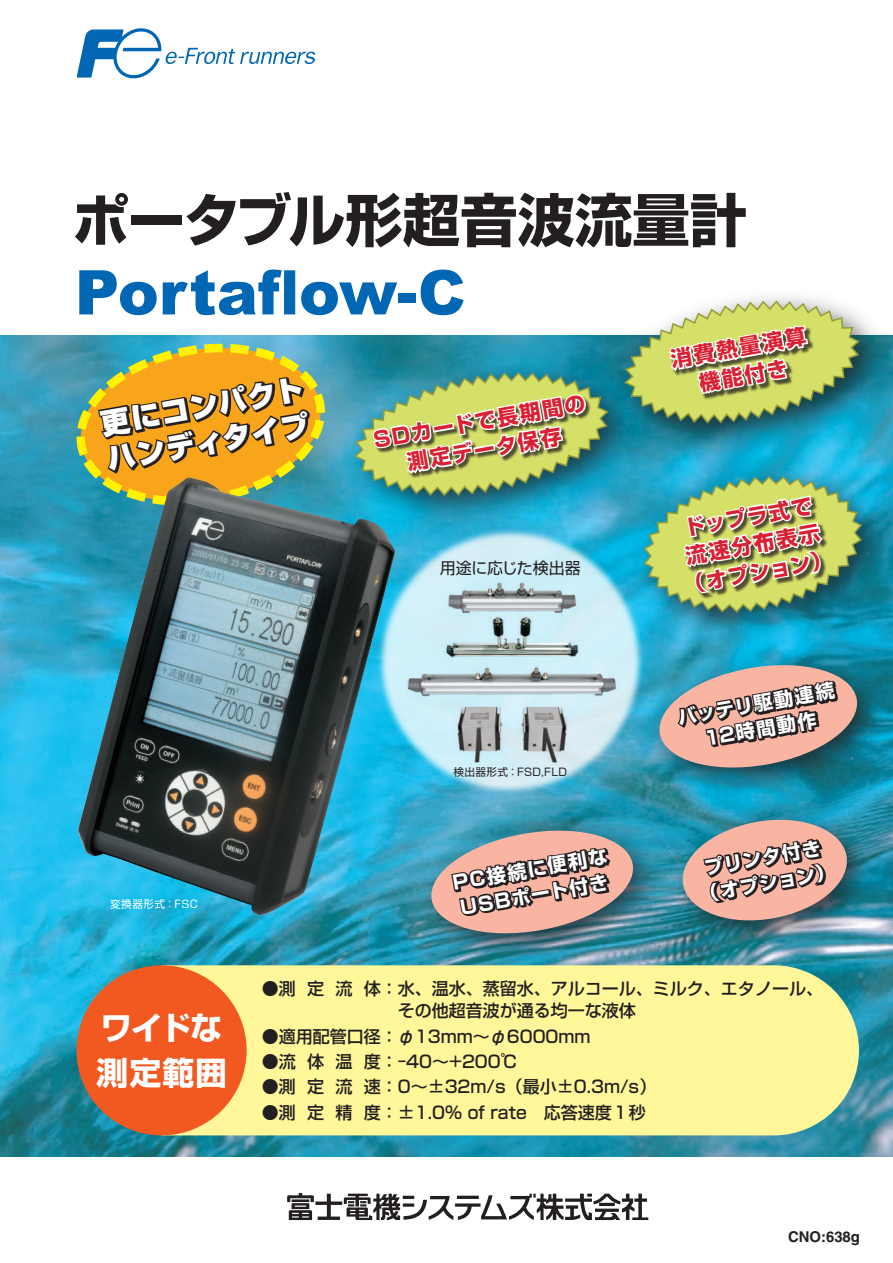
<style>
.page{position:relative;width:893px;height:1263px;background:#fff}
.page>*{position:absolute;margin:0;border:0;box-sizing:border-box;transform-origin:0 0}
.t1{font:900 61.65px "Arial";color:#0166b3}
.t2{font:700 57.45px "Shin Go Pro";color:#231f20}
.t3{font:700 31.95px/44.7px "Shin Go Pro";color:#fff}
.t4{font:900 28.65px/36.2px "Shin Go Pro";color:#fff}
.t5{font:700 21px/28px "Shin Go Pro";color:#da2032;text-align:center}
.t6{font:700 19.2px/25.5px "Shin Go Pro";color:#fff;text-align:center}
.t7{font:500 16.95px/22.4px "Shin Go Pro";color:#231f20}
.t8{font:15.9px "Shin Go Pro";letter-spacing:-.015em;color:#231f20}
.t9{font:700 14.85px "Helvetica";color:#231f20}
.t10{font:10.65px "Shin Go Pro";letter-spacing:.035em;color:#231f20}
.t11{font:10.65px "Shin Go Pro";letter-spacing:.04em;color:#fff}
</style>
<div class="page">
<img style="left:0;top:336px;width:893px;height:821px">
<div style="left:171px;top:965px;width:688px;height:170px;background:#fff79a"></div>
<img style="left:77px;top:529px;width:276px;height:386px">
<div style="left:77px;top:965px;width:170px;height:170px;background:#f15921;border-radius:50%"></div>
<svg style="left:58px;top:335px;width:285px;height:194px;background:#8a905b"></svg>
<div style="left:339px;top:357px;width:301px;height:172px;background:#231f20;opacity:.75"></div>
<div style="left:609px;top:285px;width:283px;height:171px;background:#231f20;opacity:.75"></div>
<div style="left:641px;top:645px;width:252px;height:159px;background:#231f20;opacity:.75"></div>
<div style="left:664px;top:800px;width:219px;height:157px;background:#231f20;opacity:.75"></div>
<div style="left:412px;top:811px;width:257px;height:159px;background:#231f20;opacity:.75"></div>
<div style="left:627px;top:459px;width:266px;height:188px;background:#231f20;opacity:.75"></div>
<img style="left:353px;top:299px;width:522px;height:649px">
<svg style="left:77px;top:28px;width:238px;height:51px"></svg>
<svg style="left:287px;top:1193px;width:362px;height:27px"></svg>
<h2 class="t2" style="left:72px;top:174px;width:676px">ポータブル形超音波流量計</h2>
<h1 class="t1" style="left:75px;top:258px;width:392px">Portaflow-C</h1>
<h3 class="t4" style="left:97px;top:403px;width:207px;rotate:-10deg">更にコンパクトハンディタイプ</h3>
<p class="t11" style="left:110px;top:895px;width:89px">変換器形式：FSC</p>
<p class="t5" style="left:371px;top:424px;width:216px;rotate:-10deg">SDカードで長期間の測定データ保存</p>
<p class="t8" style="left:440px;top:555px;width:142px">用途に応じた検出器</p>
<p class="t10" style="left:453px;top:763px;width:115px">検出器形式：FSD,FLD</p>
<p class="t6" style="left:450px;top:868px;width:158px;text-align:left;rotate:-10deg">PC接続に便利な<br>USBポート付き</p>
<p class="t5" style="left:668px;top:344px;width:138px;rotate:-10deg">消費熱量演算機能付き</p>
<p class="t5" style="left:671px;top:514px;width:151px;rotate:-10deg">ドップラ式で流速分布表示（オプション）</p>
<p class="t6" style="left:675px;top:703px;width:161px;rotate:-10deg">バッテリ駆動連続<br>12時間動作</p>
<p class="t6" style="left:693px;top:855px;width:138px;rotate:-10deg">プリンタ付き（オプション）</p>
<h3 class="t3" style="left:97px;top:1002px;width:132px">ワイドな測定範囲</h3>
<p class="t7" style="left:398px;top:975px;width:427px;text-indent:-136px">●測 定 流 体： 水、温水、蒸留水、アルコール、ミルク、エタノール、その他超音波が通る均一な液体</p>
<p class="t7" style="left:262px;top:1023px;width:330px">●適用配管口径：φ13mm～φ6000mm</p>
<p class="t7" style="left:262px;top:1048px;width:257px">●流 体 温 度：-40～+200℃</p>
<p class="t7" style="left:262px;top:1074px;width:396px">●測 定 流 速：0～±32m/s（最小±0.3m/s）</p>
<p class="t7" style="left:262px;top:1099px;width:386px">●測 定 精 度：±1.0％ of rate　応答速度１秒</p>
<p class="t9" style="left:788px;top:1227px;width:73px">CNO:638g</p>
</div>
